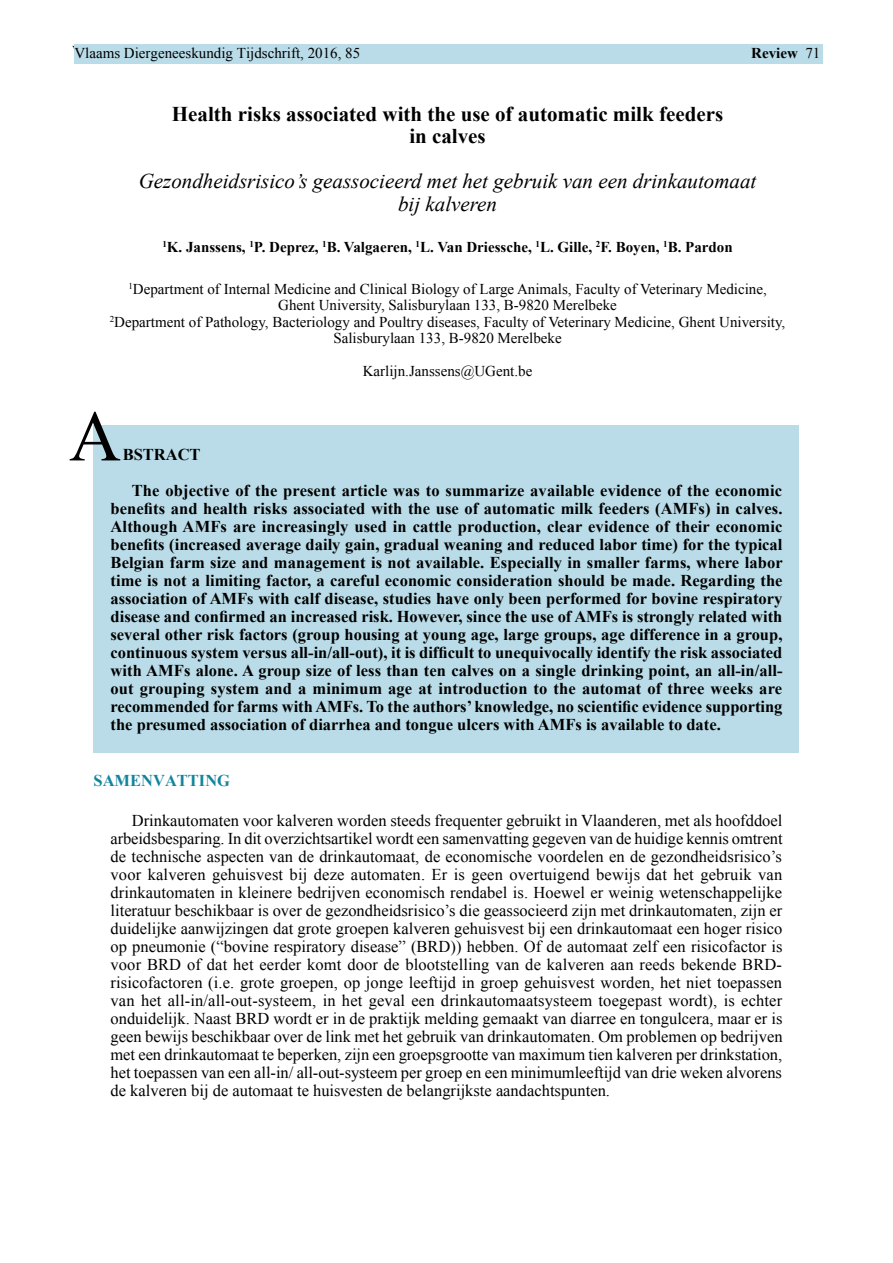
<style>
.page{position:relative;width:893px;height:1263px;background:#fff}
.page>*{position:absolute;margin:0;border:0;box-sizing:border-box;transform-origin:0 0}
.t1{font:72px "Times New Roman";color:#000}
.t2{font:italic 21px/22.5px "Times New Roman";color:#000;text-align:center}
.t3{font:700 21px/22.5px "Times New Roman";color:#000;text-align:center}
.t4{font:16.5px/18px "Times New Roman";color:#000;text-align:justify}
.t5{font:700 16.5px/18px "Times New Roman";letter-spacing:.005em;color:#000}
.t6{font:700 16.5px "Times New Roman";color:#12849d}
.t7{font:15px/16.5px "Times New Roman";color:#000;text-align:center}
.t8{font:700 15px "Times New Roman";color:#000}
.s1{font-weight:400}
</style>
<div class="page">
<div style="left:74px;top:45px;width:749px;height:19px;background:#b9dce8"></div>
<div style="left:94px;top:425px;width:705px;height:328px;background:#b9dce8"></div>
<p class="t7" style="left:72px;top:43px;width:287px">Vlaams Diergeneeskundig Tijdschrift, 2016, 85</p>
<p class="t7" style="left:74px;top:45px;width:287px">Vlaams Diergeneeskundig Tijdschrift, 2016, 85</p>
<p class="t8" style="left:751px;top:43px;width:71px">Review <span class="s1">7171</span></p>
<p class="t3" style="left:172px;top:102px;width:553px">Health risks associated with the use of automatic milk feeders in calves</p>
<p class="t2" style="left:139px;top:169px;width:619px">Gezondheidsrisico’s geassocieerd met het gebruik van een drinkautomaat bij kalveren</p>
<p class="t8" style="left:162px;top:237px;width:572px"><sup>1</sup>K. Janssens, <sup>1</sup>P. Deprez, <sup>1</sup>B. Valgaeren, <sup>1</sup>L. Van Driessche, <sup>1</sup>L. Gille, <sup>2</sup>F. Boyen, <sup>1</sup>B. Pardon</p>
<p class="t7" style="left:110px;top:280px;width:677px"><sup>1</sup>Department of Internal Medicine and Clinical Biology of Large Animals, Faculty of Veterinary Medicine, Ghent University, Salisburylaan 133, B-9820 Merelbeke<br><sup>2</sup>Department of Pathology, Bacteriology and Poultry diseases, Faculty of Veterinary Medicine, Ghent University, Salisburylaan 133, B-9820 Merelbeke</p>
<p class="t7" style="left:363px;top:363px;width:171px">Karlijn.Janssens@UGent.be</p>
<h1 class="t1" style="left:69px;top:388px;width:53px">A</h1>
<p class="t5" style="left:132px;top:437px;width:652px;line-height:35.7px;text-indent:-9px">BSTRACT<br>The objective of the present article was to summarize available evidence of the economic</p>
<p class="t5" style="left:111px;top:499px;width:674px;text-align:justify">benefits and health risks associated with the use of automatic milk feeders (AMFs) in calves.<br>Although AMFs are increasingly used in cattle production, clear evidence of their economic benefits (increased average daily gain, gradual weaning and reduced labor time) for the typical Belgian farm size and management is not available. Especially in smaller farms, where labor time is not a limiting factor, a careful economic consideration should be made. Regarding the association of AMFs with calf disease, studies have only been performed for bovine respiratory disease and confirmed an increased risk. However, since the use of AMFs is strongly related with several other risk factors (group housing at young age, large groups, age difference in a group, continuous system versus all-in/all-out), it is difficult to unequivocally identify the risk associated with AMFs alone. A group size of less than ten calves on a single drinking point, an all-in/all&shy;out grouping system and a minimum age at introduction to the automat of three weeks are recommended for farms with AMFs. To the authors’ knowledge, no scientific evidence supporting the presumed association of diarrhea and tongue ulcers with AMFs is available to date.</p>
<p class="t6" style="left:94px;top:769px;width:138px">SAMENVATTING</p>
<p class="t4" style="left:111px;top:812px;width:673px;text-indent:21px">Drinkautomaten voor kalveren worden steeds frequenter gebruikt in Vlaanderen, met als hoofddoel arbeidsbesparing. In dit overzichtsartikel wordt een samenvatting gegeven van de huidige kennis omtrent de technische aspecten van de drinkautomaat, de economische voordelen en de gezondheidsrisico’s voor kalveren gehuisvest bij deze automaten. Er is geen overtuigend bewijs dat het gebruik van drinkautomaten in kleinere bedrijven economisch rendabel is. Hoewel er weinig wetenschappelijke literatuur beschikbaar is over de gezondheidsrisico’s die geassocieerd zijn met drinkautomaten, zijn er duidelijke aanwijzingen dat grote groepen kalveren gehuisvest bij een drinkautomaat een hoger risico op pneumonie (“bovine respiratory disease” (BRD)) hebben. Of de automaat zelf een risicofactor is voor BRD of dat het eerder komt door de blootstelling van de kalveren aan reeds bekende BRD&shy;risicofactoren (i.e. grote groepen, op jonge leeftijd in groep gehuisvest worden, het niet toepassen van het all-in/all-out-systeem, in het geval een drinkautomaatsysteem toegepast wordt), is echter onduidelijk. Naast BRD wordt er in de praktijk melding gemaakt van diarree en tongulcera, maar er is geen bewijs beschikbaar over de link met het gebruik van drinkautomaten. Om problemen op bedrijven met een drinkautomaat te beperken, zijn een groepsgrootte van maximum tien kalveren per drinkstation, het toepassen van een all-in/ all-out-systeem per groep en een minimumleeftijd van drie weken alvorens de kalveren bij de automaat te huisvesten de belangrijkste aandachtspunten.</p>
</div>
